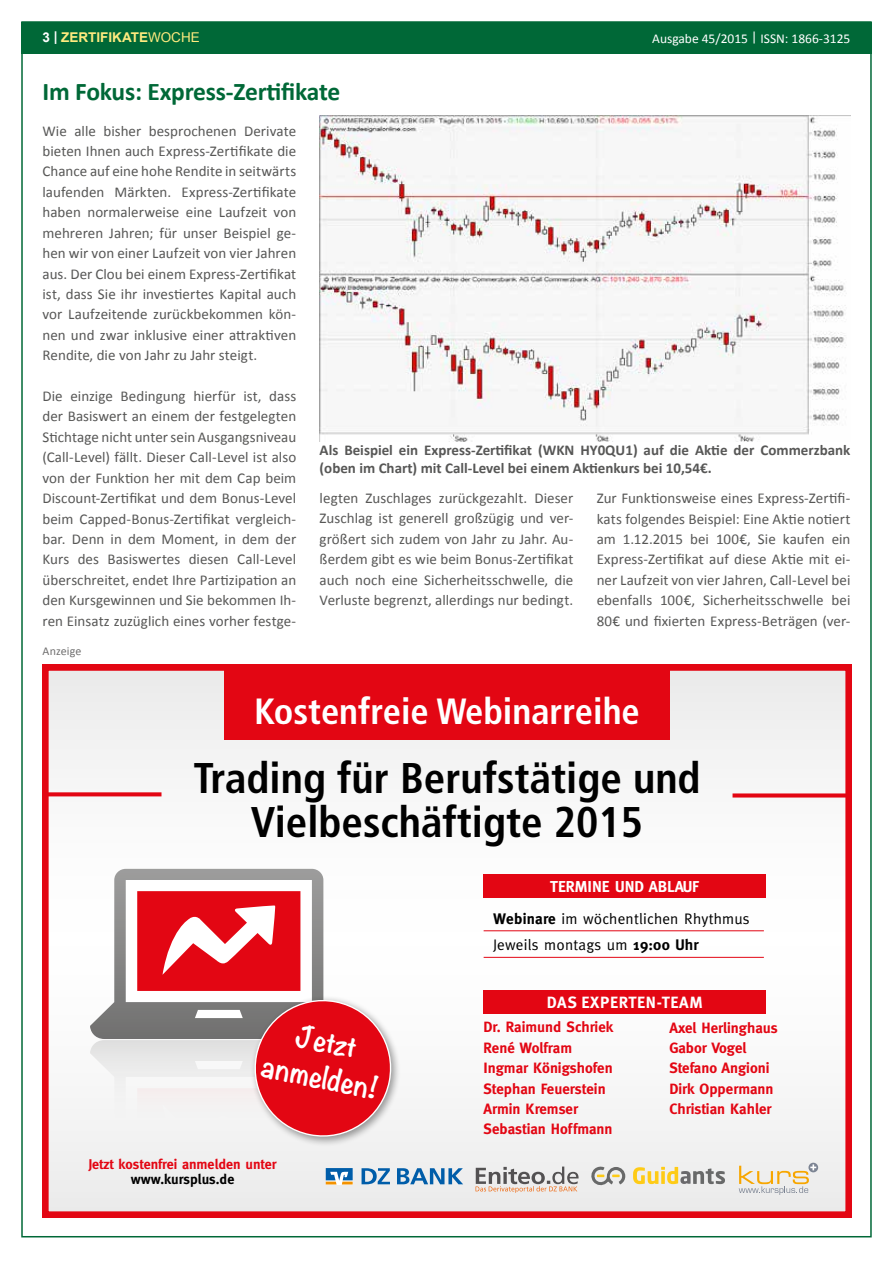
<style>
.page{position:relative;width:893px;height:1263px;background:#fff}
.page>*{position:absolute;margin:0;border:0;box-sizing:border-box;transform-origin:0 0}
.t1{font:700 condensed 42.9px/44px "Frutiger";color:#000;text-align:center}
.t2{font:700 condensed 36.45px "Frutiger";color:#fff}
.t3{font:700 27.3px/36.3px "Noteworthy";color:#fff;text-align:center}
.t4{font:700 25.5px "Calibri";letter-spacing:-.01em;color:#006837}
.t5{font:700 16.35px "Meta";letter-spacing:.04em;color:#fff}
.t6{font:700 15.75px "Meta";color:#fff}
.t7{font:15.3px/26.5px "Meta";letter-spacing:.015em;color:#000}
.t8{font:15px/20.4px "Calibri";color:#575756;text-align:justify}
.t9{font:700 15px/20.4px "Meta";color:#e30613}
.t10{font:700 15px/18px "Calibri";color:#575756}
.t11{font:700 14.1px "Meta";color:#e30613}
.t12{font:700 14.1px "Meta";color:#000}
.t13{font:13.5px "Calibri";color:#fff}
.t14{font:700 13.5px "Arial";color:#ffeb7f}
.t15{font:12px "Calibri";letter-spacing:.005em;color:#706f6f}
.s1{color:#fff}
.s2{font-weight:400}
.s3{font-weight:700}
</style>
<div class="page">
<div style="left:21px;top:22px;width:851px;height:32px;background:#006837"></div>
<svg style="left:43px;top:665px;width:808px;height:552px"></svg>
<div style="left:484px;top:874px;width:282px;height:23px;background:#e30613"></div>
<hr style="left:484px;top:930px;width:280px;height:1px;background:#e30613">
<hr style="left:484px;top:957px;width:280px;height:1px;background:#e30613">
<svg style="left:43px;top:792px;width:118px;height:4px"></svg>
<svg style="left:732px;top:793px;width:119px;height:4px"></svg>
<div style="left:484px;top:990px;width:282px;height:23px;background:#e30613"></div>
<div style="left:224px;top:665px;width:446px;height:75px;background:#e30613"></div>
<svg style="left:808px;top:1163px;width:10px;height:9px"></svg>
<svg style="left:739px;top:1164px;width:77px;height:31px"></svg>
<img style="left:476px;top:1166px;width:103px;height:18px">
<img style="left:475px;top:1186px;width:102px;height:5px">
<svg style="left:362px;top:1168px;width:28px;height:16px"></svg>
<svg style="left:397px;top:1168px;width:66px;height:16px"></svg>
<svg style="left:326px;top:1168px;width:27px;height:16px"></svg>
<div style="left:250px;top:996px;width:151px;height:151px;background:#f1f1f1"></div>
<svg style="left:90px;top:869px;width:308px;height:273px"></svg>
<svg style="left:591px;top:1166px;width:34px;height:19px"></svg>
<svg style="left:633px;top:1167px;width:92px;height:17px"></svg>
<img style="left:320px;top:115px;width:530px;height:327px">
<p class="t14" style="left:43px;top:29px;width:159px"><span class="s1">3 |</span> ZERTIFIKATE<span class="s2">WOCHE</span></p>
<p class="t13" style="left:652px;top:30px;width:200px">Ausgabe 45/2015 | ISSN: 1866-3125</p>
<h3 class="t4" style="left:43px;top:75px;width:299px">Im Fokus: Express-Zertifikate</h3>
<p class="t8" style="left:43px;top:121px;width:255px">Wie alle bisher besprochenen Derivate bieten Ihnen auch Express-Zertifikate die Chance auf eine hohe Rendite in seitwärts laufenden Märkten. Express-Zertifikate haben normalerweise eine Laufzeit von mehreren Jahren; für unser Beispiel ge&shy;hen wir von einer Laufzeit von vier Jahren aus. Der Clou bei einem Express-Zertifikat ist, dass Sie ihr investiertes Kapital auch vor Laufzeitende zurückbekommen kön&shy;nen und zwar inklusive einer attraktiven Rendite, die von Jahr zu Jahr steigt.</p>
<p class="t8" style="left:43px;top:386px;width:255px">Die einzige Bedingung hierfür ist, dass der Basiswert an einem der festgelegten Stichtage nicht unter sein Ausgangsniveau (Call-Level) fällt. Dieser Call-Level ist also von der Funktion her mit dem Cap beim Discount-Zertifikat und dem Bonus-Level beim Capped-Bonus-Zertifikat vergleich&shy;bar. Denn in dem Moment, in dem der Kurs des Basiswertes diesen Call-Level überschreitet, endet Ihre Partizipation an den Kursgewinnen und Sie bekommen Ih&shy;ren Einsatz zuzüglich eines vorher festge-</p>
<p class="t15" style="left:43px;top:643px;width:40px">Anzeige</p>
<p class="t10" style="left:320px;top:441px;width:532px">Als Beispiel ein Express-Zertifikat (WKN HY0QU1) auf die Aktie der Commerzbank (oben im Chart) mit Call-Level bei einem Aktienkurs bei 10,54€.</p>
<p class="t8" style="left:320px;top:488px;width:255px">legten Zuschlages zurückgezahlt. Dieser Zuschlag ist generell großzügig und ver&shy;größert sich zudem von Jahr zu Jahr. Au&shy;ßerdem gibt es wie beim Bonus-Zertifikat auch noch eine Sicherheitsschwelle, die Verluste begrenzt, allerdings nur bedingt.</p>
<p class="t8" style="left:597px;top:488px;width:255px">Zur Funktionsweise eines Express-Zertifi&shy;kats folgendes Beispiel: Eine Aktie notiert am 1.12.2015 bei 100€, Sie kaufen ein Express-Zertifikat auf diese Aktie mit ei&shy;ner Laufzeit von vier Jahren, Call-Level bei ebenfalls 100€, Sicherheitsschwelle bei 80€ und fixierten Express-Beträgen (ver-</p>
<h2 class="t2" style="left:254px;top:690px;width:387px">Kostenfreie Webinarreihe</h2>
<h1 class="t1" style="left:193px;top:756px;width:509px">Trading für Berufstätige und<br>Vielbeschäftigte 2015</h1>
<h3 class="t3" style="left:272px;top:1011px;width:120px;rotate:11deg">Jetzt anmelden!</h3>
<p class="t11" style="left:89px;top:1156px;width:190px">Jetzt kostenfrei anmelden unter</p>
<p class="t12" style="left:131px;top:1171px;width:105px">www.kursplus.de</p>
<p class="t6" style="left:550px;top:877px;width:151px">TERMINE UND ABLAUF</p>
<p class="t7" style="left:493px;top:905px;width:258px"><span class="s3">Webinare</span> im wöchentlichen Rhythmus<br>Jeweils montags um <span class="s3">19:00 Uhr</span></p>
<p class="t5" style="left:547px;top:992px;width:157px">DAS EXPERTEN-TEAM</p>
<p class="t9" style="left:484px;top:1017px;width:131px">Dr. Raimund Schriek<br>René Wolfram<br>Ingmar Königshofen<br>Stephan Feuerstein<br>Armin Kremser<br>Sebastian Hoffmann</p>
<p class="t9" style="left:669px;top:1017px;width:110px">Axel Herlinghaus<br>Gabor Vogel<br>Stefano Angioni<br>Dirk Oppermann<br>Christian Kahler</p>
</div>
